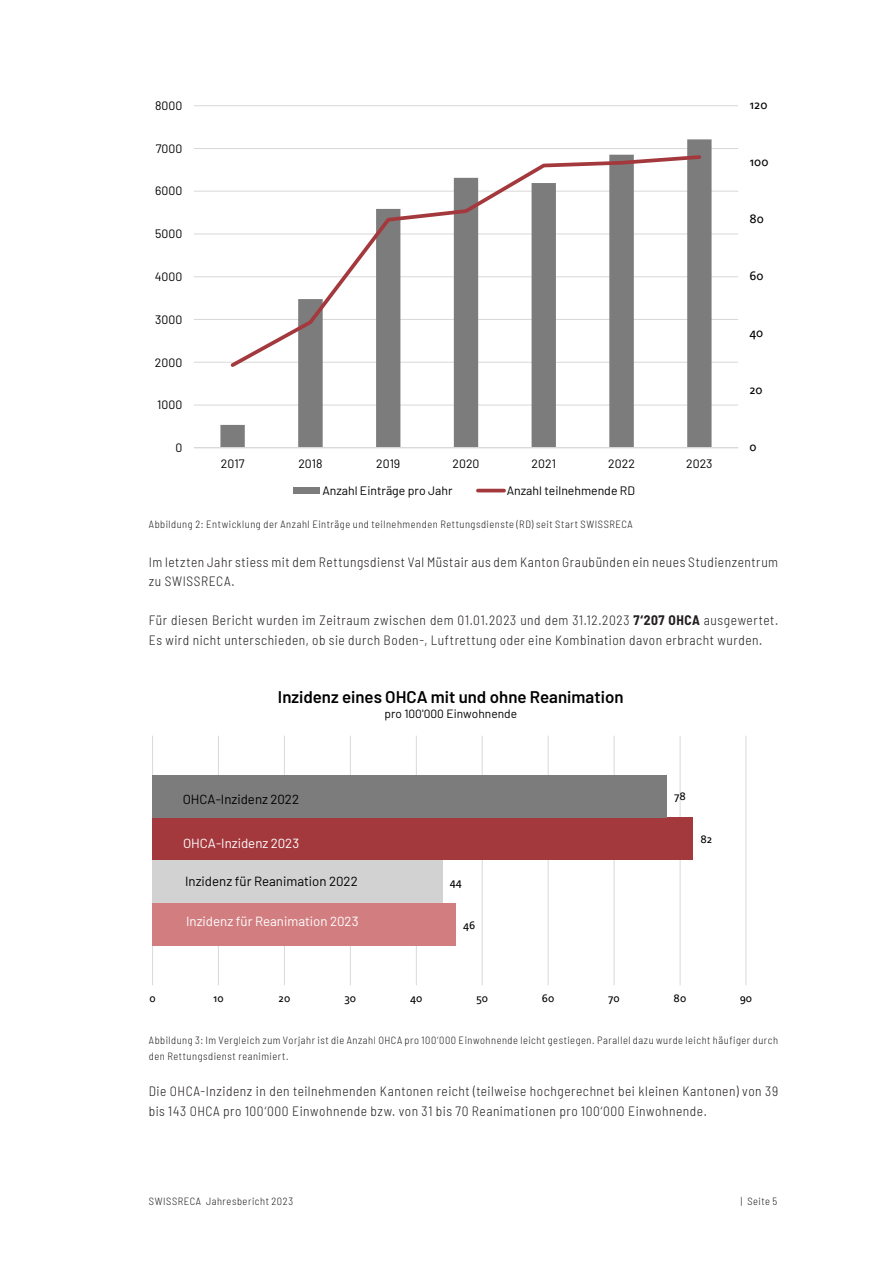
<style>
.page{position:relative;width:893px;height:1263px;background:#fff}
.page>*{position:absolute;margin:0;border:0;box-sizing:border-box;transform-origin:0 0}
.t1{font:600 16.8px "Barlow";color:#000}
.Grundtext{font:300 semi-condensed 13.5px/19.5px "Barlow";letter-spacing:.04em;color:#231f20}
.t2{font:13.2px "Barlow";color:#000}
.t3{font:13.2px "Barlow";color:#fff}
.t4{font:12.15px "Barlow";letter-spacing:-.005em;color:#000}
.t5{font:12.15px "Frutiger Linotype";color:#000}
.t6{font:12px "Barlow";color:#000}
.t7{font:10.8px "Frutiger Linotype";color:#000}
.Legende{font:300 semi-condensed 10.5px/16.5px "Barlow";letter-spacing:.05em;color:#231f20}
.s1{font-weight:700}
</style>
<div class="page">
<svg style="left:194px;top:105px;width:544px;height:389px"></svg>
<hr style="left:152px;top:736px;width:1px;height:249px;background:#d9d9d9">
<hr style="left:218px;top:736px;width:1px;height:249px;background:#d9d9d9">
<hr style="left:284px;top:736px;width:1px;height:249px;background:#d9d9d9">
<hr style="left:350px;top:736px;width:1px;height:249px;background:#d9d9d9">
<hr style="left:416px;top:736px;width:1px;height:249px;background:#d9d9d9">
<hr style="left:482px;top:736px;width:1px;height:249px;background:#d9d9d9">
<hr style="left:548px;top:736px;width:1px;height:249px;background:#d9d9d9">
<hr style="left:614px;top:736px;width:1px;height:249px;background:#d9d9d9">
<hr style="left:680px;top:736px;width:1px;height:249px;background:#d9d9d9">
<hr style="left:745px;top:736px;width:1px;height:249px;background:#d9d9d9">
<div style="left:153px;top:903px;width:303px;height:43px;background:#d27e81"></div>
<div style="left:153px;top:860px;width:290px;height:43px;background:#d2d2d2"></div>
<div style="left:153px;top:817px;width:540px;height:43px;background:#a4393d"></div>
<div style="left:153px;top:775px;width:514px;height:42px;background:#7d7c7d"></div>
<p class="t4" style="left:155px;top:97px;width:29px">8000</p>
<p class="t4" style="left:156px;top:140px;width:28px">7000</p>
<p class="t4" style="left:155px;top:182px;width:29px">6000</p>
<p class="t4" style="left:155px;top:225px;width:29px">5000</p>
<p class="t4" style="left:155px;top:268px;width:29px">4000</p>
<p class="t4" style="left:155px;top:311px;width:29px">3000</p>
<p class="t4" style="left:155px;top:353px;width:29px">2000</p>
<p class="t4" style="left:157px;top:396px;width:27px">1000</p>
<p class="t4" style="left:175px;top:439px;width:8px">0</p>
<p class="t4" style="left:221px;top:455px;width:25px">2017</p>
<p class="t4" style="left:298px;top:455px;width:26px">2018</p>
<p class="t4" style="left:376px;top:455px;width:26px">2019</p>
<p class="t4" style="left:452px;top:455px;width:29px">2020</p>
<p class="t4" style="left:532px;top:455px;width:26px">2021</p>
<p class="t4" style="left:608px;top:455px;width:28px">2022</p>
<p class="t4" style="left:686px;top:455px;width:28px">2023</p>
<p class="t4" style="left:322px;top:482px;width:132px">Anzahl Einträge pro Jahr</p>
<p class="t4" style="left:507px;top:482px;width:130px">Anzahl teilnehmende RD</p>
<p class="t5" style="left:749px;top:98px;width:20px">120</p>
<p class="t5" style="left:749px;top:155px;width:21px">100</p>
<p class="t5" style="left:749px;top:212px;width:16px">80</p>
<p class="t5" style="left:749px;top:269px;width:16px">60</p>
<p class="t5" style="left:749px;top:326px;width:16px">40</p>
<p class="t5" style="left:749px;top:383px;width:15px">20</p>
<p class="t5" style="left:749px;top:440px;width:9px">0</p>
<p class="Legende" style="left:149px;top:515px;width:485px">Abbildung 2: Entwicklung der Anzahl Einträge und teilnehmenden Rettungsdienste (RD) seit Start SWISSRECA</p>
<p class="Grundtext" style="left:149px;top:551px;width:631px">Im letzten Jahr stiess mit dem Rettungsdienst Val Müstair aus dem Kanton Graubünden ein neues Studienzentrum zu SWISSRECA.</p>
<p class="Grundtext" style="left:149px;top:609px;width:631px">Für diesen Bericht wurden im Zeitraum zwischen dem 01.01.2023 und dem 31.12.2023 <span class="s1">7‘207 OHCA</span> ausgewertet.<br>Es wird nicht unterschieden, ob sie durch Boden-, Luftrettung oder eine Kombination davon erbracht wurden.</p>
<p class="t1" style="left:278px;top:684px;width:347px">Inzidenz eines OHCA mit und ohne Reanimation</p>
<p class="t6" style="left:384px;top:705px;width:134px">pro 100'000 Einwohnende</p>
<p class="t2" style="left:183px;top:789px;width:118px">OHCA-Inzidenz 2022</p>
<p class="t3" style="left:183px;top:833px;width:118px">OHCA-Inzidenz 2023</p>
<p class="t2" style="left:185px;top:872px;width:174px">Inzidenz für Reanimation 2022</p>
<p class="t3" style="left:186px;top:912px;width:174px">Inzidenz für Reanimation 2023</p>
<p class="t7" style="left:450px;top:875px;width:14px">44</p>
<p class="t7" style="left:463px;top:918px;width:14px">46</p>
<p class="t7" style="left:674px;top:789px;width:13px">78</p>
<p class="t7" style="left:700px;top:832px;width:13px">82</p>
<p class="t7" style="left:149px;top:992px;width:8px">0</p>
<p class="t7" style="left:213px;top:992px;width:12px">10</p>
<p class="t7" style="left:279px;top:992px;width:13px">20</p>
<p class="t7" style="left:344px;top:992px;width:13px">30</p>
<p class="t7" style="left:410px;top:992px;width:14px">40</p>
<p class="t7" style="left:476px;top:992px;width:14px">50</p>
<p class="t7" style="left:542px;top:992px;width:14px">60</p>
<p class="t7" style="left:608px;top:992px;width:13px">70</p>
<p class="t7" style="left:674px;top:992px;width:14px">80</p>
<p class="t7" style="left:740px;top:992px;width:14px">90</p>
<p class="Legende" style="left:149px;top:1031px;width:631px">Abbildung 3: Im Vergleich zum Vorjahr ist die Anzahl OHCA pro 100‘000 Einwohnende leicht gestiegen. Parallel dazu wurde leicht häufiger durch den Rettungsdienst reanimiert.</p>
<p class="Grundtext" style="left:149px;top:1080px;width:631px">Die OHCA-Inzidenz in den teilnehmenden Kantonen reicht (teilweise hochgerechnet bei kleinen Kantonen) von 39 bis 143 OHCA pro 100‘000 Einwohnende bzw. von 31 bis 70 Reanimationen pro 100‘000 Einwohnende.</p>
<p class="Legende" style="left:149px;top:1192px;width:146px">SWISSRECA Jahresbericht 2023</p>
<p class="Legende" style="left:741px;top:1192px;width:38px">| Seite 5</p>
</div>
